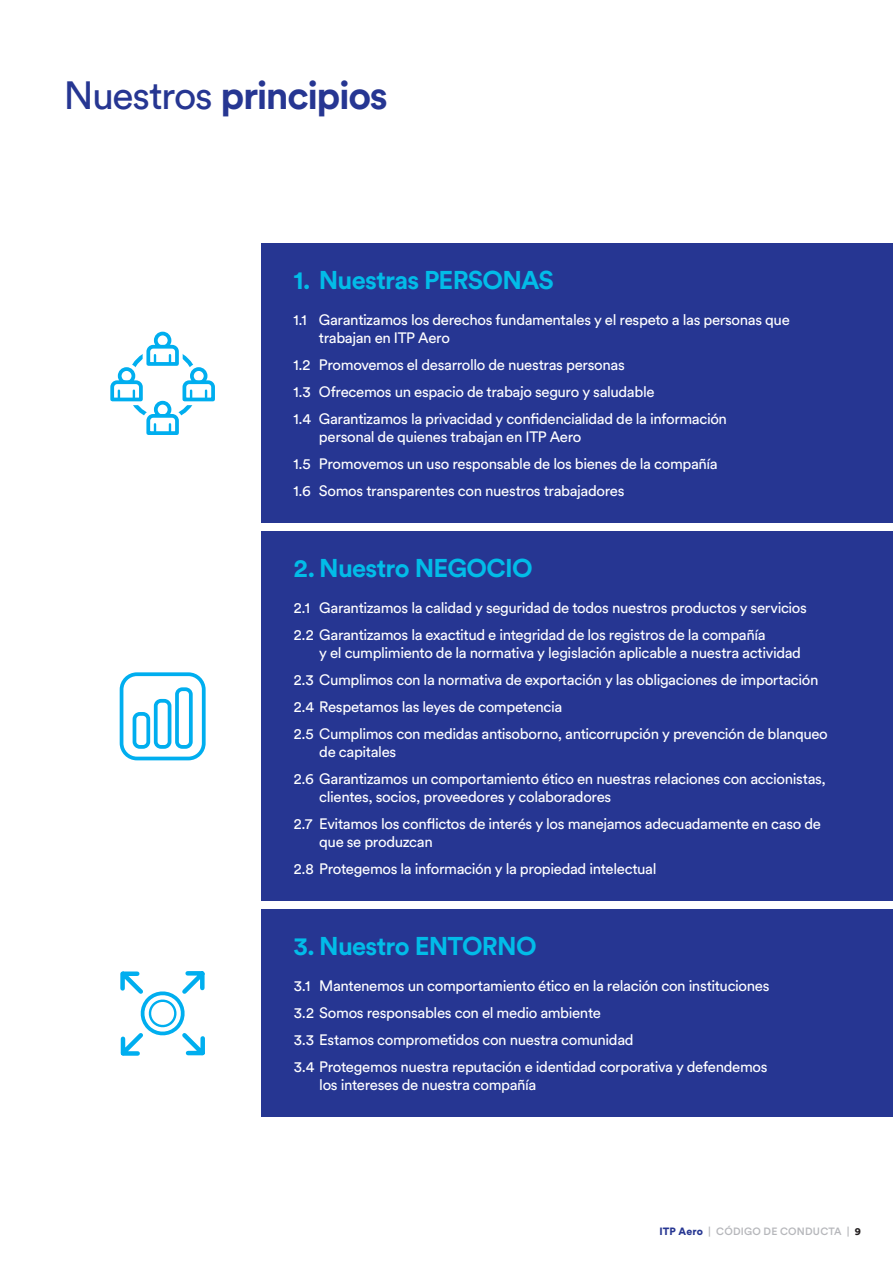
<style>
.page{position:relative;width:893px;height:1263px;background:#fff}
.page>*{position:absolute;margin:0;border:0;box-sizing:border-box;transform-origin:0 0}
.t1{font:700 39px "Circular Std";letter-spacing:-.035em;color:#263692}
.t2{font:700 25.5px "Circular Std";letter-spacing:-.03em;color:#02bce8}
.t3{font:15px/18px "Circular Std";letter-spacing:-.025em;color:#fff}
.t4{font:500 10.5px "Circular Std";letter-spacing:.02em;color:#b6b7bb}
.s1{font-weight:400}
.s2{font-weight:900;color:#263692}
.s3{font-weight:900;color:#231f20}
</style>
<div class="page">
<div style="left:261px;top:244px;width:632px;height:279px;background:#263692"></div>
<div style="left:150px;top:328px;width:25px;height:25px;border:10px solid #fff;border-radius:50%"></div>
<div style="left:154px;top:332px;width:17px;height:17px;border:4px solid #00aeef;border-radius:50%"></div>
<svg style="left:110px;top:336px;width:105px;height:99px"></svg>
<div style="left:261px;top:532px;width:632px;height:369px;background:#263692"></div>
<div style="left:120px;top:673px;width:85px;height:87px;border:4px solid #fff;border-radius:15px"></div>
<div style="left:120px;top:672px;width:86px;height:88px;border:4px solid #00aeef;border-radius:15px"></div>
<div style="left:176px;top:688px;width:16px;height:60px;border:4px solid #fff;border-radius:5px"></div>
<div style="left:175px;top:687px;width:18px;height:62px;border:4px solid #00aeef;border-radius:5px"></div>
<div style="left:154px;top:699px;width:17px;height:49px;border:4px solid #fff;border-radius:5px"></div>
<div style="left:154px;top:699px;width:17px;height:50px;border:4px solid #00aeef;border-radius:5px"></div>
<div style="left:133px;top:712px;width:17px;height:36px;border:4px solid #fff;border-radius:5px"></div>
<div style="left:133px;top:712px;width:17px;height:37px;border:4px solid #00aeef;border-radius:5px"></div>
<div style="left:261px;top:910px;width:632px;height:207px;background:#263692"></div>
<svg style="left:120px;top:971px;width:85px;height:85px"></svg>
<p class="t1" style="left:64px;top:71px;width:326px"><span class="s1">Nuestros</span> principios</p>
<p class="t2" style="left:293px;top:263px;width:262px">1. Nuestras PERSONAS</p>
<p class="t3" style="left:319px;top:310px;width:472px;text-indent:-26px">1.1 Garantizamos los derechos fundamentales y el respeto a las personas que trabajan en ITP Aero</p>
<p class="t3" style="left:293px;top:355px;width:333px">1.2 Promovemos el desarrollo de nuestras personas</p>
<p class="t3" style="left:293px;top:382px;width:363px">1.3 Ofrecemos un espacio de trabajo seguro y saludable</p>
<p class="t3" style="left:319px;top:409px;width:410px;text-indent:-26px">1.4 Garantizamos la privacidad y confidencialidad de la información personal de quienes trabajan en ITP Aero</p>
<p class="t3" style="left:293px;top:454px;width:426px">1.5 Promovemos un uso responsable de los bienes de la compañía</p>
<p class="t3" style="left:293px;top:481px;width:333px">1.6 Somos transparentes con nuestros trabajadores</p>
<p class="t2" style="left:294px;top:551px;width:241px">2. Nuestro NEGOCIO</p>
<p class="t3" style="left:294px;top:598px;width:515px">2.1 Garantizamos la calidad y seguridad de todos nuestros productos y servicios</p>
<p class="t3" style="left:319px;top:625px;width:483px;text-indent:-26px">2.2 Garantizamos la exactitud e integridad de los registros de la compañía<br>y el cumplimiento de la normativa y legislación aplicable a nuestra actividad</p>
<p class="t3" style="left:294px;top:670px;width:526px">2.3 Cumplimos con la normativa de exportación y las obligaciones de importación</p>
<p class="t3" style="left:294px;top:697px;width:270px">2.4 Respetamos las leyes de competencia</p>
<p class="t3" style="left:319px;top:724px;width:510px;text-indent:-26px">2.5 Cumplimos con medidas antisoborno, anticorrupción y prevención de blanqueo de capitales</p>
<p class="t3" style="left:319px;top:769px;width:508px;text-indent:-26px">2.6 Garantizamos un comportamiento ético en nuestras relaciones con accionistas, clientes, socios, proveedores y colaboradores</p>
<p class="t3" style="left:319px;top:814px;width:503px;text-indent:-26px">2.7 Evitamos los conflictos de interés y los manejamos adecuadamente en caso de que se produzcan</p>
<p class="t3" style="left:294px;top:859px;width:364px">2.8 Protegemos la información y la propiedad intelectual</p>
<p class="t2" style="left:294px;top:929px;width:244px">3. Nuestro ENTORNO</p>
<p class="t3" style="left:294px;top:976px;width:477px">3.1 Mantenemos un comportamiento ético en la relación con instituciones</p>
<p class="t3" style="left:294px;top:1003px;width:309px">3.2 Somos responsables con el medio ambiente</p>
<p class="t3" style="left:294px;top:1030px;width:341px">3.3 Estamos comprometidos con nuestra comunidad</p>
<p class="t3" style="left:319px;top:1057px;width:450px;text-indent:-26px">3.4 Protegemos nuestra reputación e identidad corporativa y defendemos los intereses de nuestra compañía</p>
<p class="t4" style="left:659px;top:1225px;width:203px"><span class="s2">ITP Aero</span> | CÓDIGO DE CONDUCTA | <span class="s3">9</span></p>
</div>
